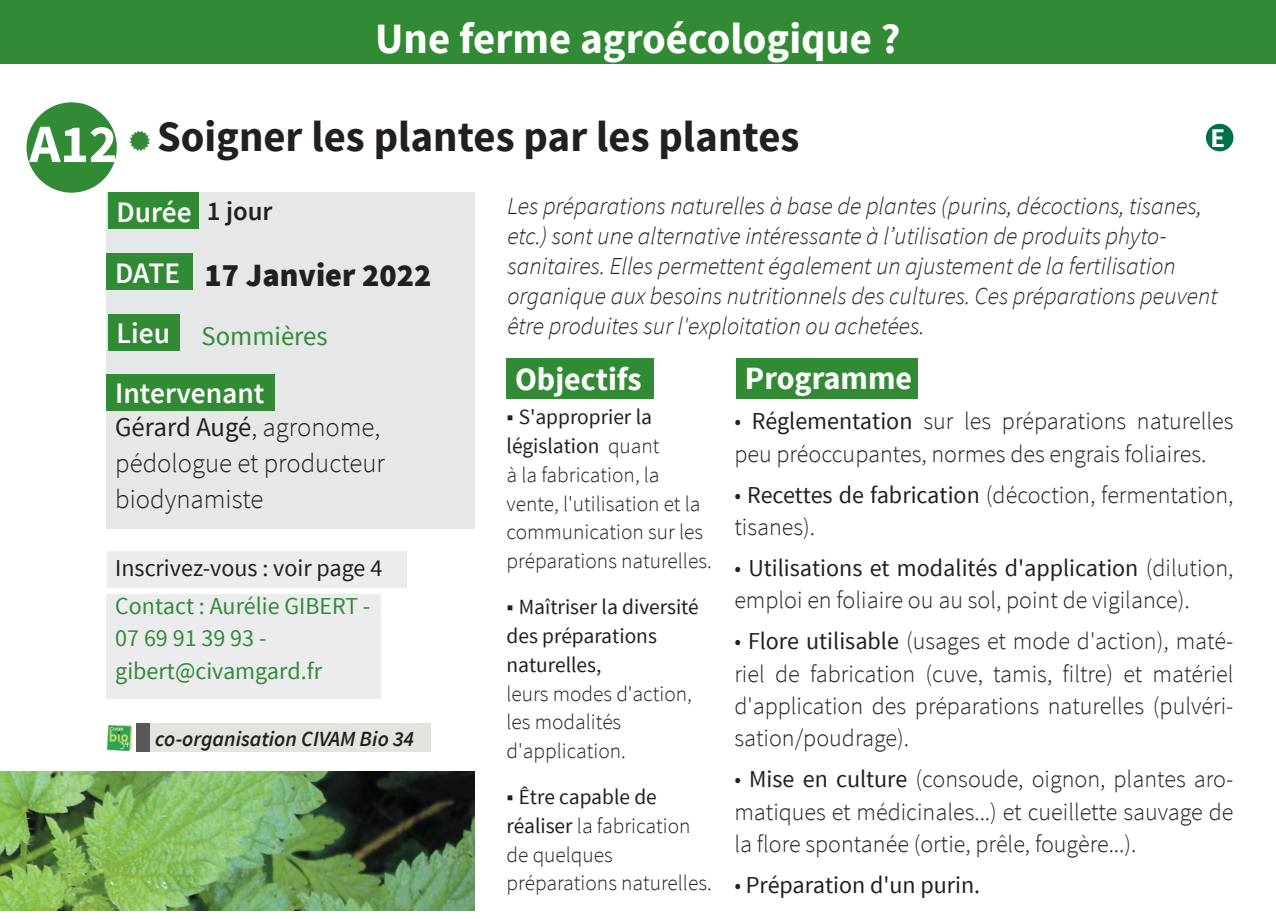
<style>
.page{position:relative;width:1276px;height:919px;background:#fff}
.page>*{position:absolute;margin:0;border:0;box-sizing:border-box;transform-origin:0 0}
.t1{font:700 43.2px "Source Sans Pro";color:#231f20}
.t2{font:700 43.2px "Source Sans Pro";color:#fff}
.t3{font:700 32.4px "Source Sans Pro";color:#fff}
.t4{font:900 32.4px "Source Sans Pro";color:#231f20}
.t5{font:600 29.7px "Source Sans Pro";color:#fff}
.t6{font:300 27px/36px "Source Sans Pro";color:#231f20}
.t7{font:27px "Source Sans Pro";color:#318b34}
.t8{font:700 27px "Source Sans Pro";color:#fff}
.t9{font:300 24.3px/32.4px "Source Sans Pro";color:#231f20}
.t10{font:italic 300 24.3px/30px "Source Sans Pro";color:#231f20}
.t11{font:24.3px/32.4px "Source Sans Pro";color:#318b34}
.t12{font:24.3px "Source Sans Pro";color:#231f20}
.t13{font:300 21.6px/28.8px "Source Sans Pro";color:#231f20}
.t14{font:21.6px/28.8px "Source Sans Pro";color:#231f20}
.t15{font:italic 600 21.6px "Source Sans Pro";color:#231f20}
.s1{font-size:54px;color:#fff}
.s2{font-size:27px;color:#231f20}
.s3{font-weight:600;font-size:29.7px;color:#fff}
.s4{font-weight:400}
.s5{font-weight:300}
.s6{font-weight:400;font-size:24px}
.s7{font-size:24px}
</style>
<div class="page">
<div style="left:0;top:0;width:1276px;height:64px;background:#318b34"></div>
<div style="left:107px;top:551px;width:299px;height:36px;background:#ececee"></div>
<div style="left:107px;top:593px;width:274px;height:105px;background:#ececee"></div>
<div style="left:506px;top:358px;width:148px;height:41px;background:#318b34"></div>
<div style="left:736px;top:358px;width:182px;height:40px;background:#318b34"></div>
<img style="left:0;top:771px;width:474px;height:139px">
<div style="left:107px;top:193px;width:368px;height:336px;background:#e6e7e9"></div>
<div style="left:108px;top:193px;width:90px;height:36px;background:#318b34"></div>
<div style="left:108px;top:314px;width:71px;height:36px;background:#318b34"></div>
<div style="left:107px;top:374px;width:168px;height:36px;background:#318b34"></div>
<div style="left:107px;top:254px;width:86px;height:36px;background:#318b34"></div>
<div style="left:151px;top:723px;width:280px;height:28px;background:#e4e4de"></div>
<div style="left:136px;top:723px;width:13px;height:28px;background:#57585a"></div>
<img style="left:107px;top:725px;width:25px;height:25px">
<div style="left:27px;top:102px;width:90px;height:91px;background:#318b34;border-radius:50%"></div>
<div style="left:1206px;top:124px;width:27px;height:27px;background:#007249;border-radius:50%"></div>
<h1 class="t2" style="left:375px;top:11px;width:527px">Une ferme agroécologique ?</h1>
<h1 class="t1" style="left:29px;top:109px;width:771px"><span class="s1">A12</span> Soigner les plantes par les plantes</h1>
<p class="t8" style="left:1210px;top:121px;width:16px">E</p>
<p class="t5" style="left:117px;top:193px;width:158px">Durée <span class="s2">1 jour</span></p>
<h2 class="t4" style="left:115px;top:254px;width:318px"><span class="s3">DATE</span> 17 Janvier 2022</h2>
<p class="t5" style="left:117px;top:315px;width:55px">Lieu</p>
<p class="t7" style="left:202px;top:319px;width:128px">Sommières</p>
<p class="t5" style="left:115px;top:374px;width:151px">Intervenant</p>
<p class="t6" style="left:115px;top:409px;width:271px"><span class="s4">Gérard Augé</span>, agronome, pédologue et producteur biodynamiste</p>
<p class="t12" style="left:115px;top:552px;width:268px">Inscrivez-vous : voir page 4</p>
<p class="t11" style="left:115px;top:590px;width:257px">Contact : Aurélie GIBERT -<br>07 69 91 39 93 - gibert@civamgard.fr</p>
<p class="t15" style="left:155px;top:724px;width:261px">co-organisation CIVAM Bio 34</p>
<p class="t10" style="left:507px;top:191px;width:711px">Les préparations naturelles à base de plantes (purins, décoctions, tisanes, etc.) sont une alternative intéressante à l’utilisation de produits phyto&shy;sanitaires. Elles permettent également un ajustement de la fertilisation organique aux besoins nutritionnels des cultures. Ces préparations peuvent être produites sur l'exploitation ou achetées.</p>
<h2 class="t3" style="left:515px;top:358px;width:128px">Objectifs</h2>
<h2 class="t3" style="left:745px;top:357px;width:169px">Programme</h2>
<p class="t9" style="left:734px;top:405px;width:500px">• <span class="s4">Réglementation</span> sur les préparations naturelles peu préoccupantes, normes des engrais foliaires.</p>
<p class="t9" style="left:734px;top:478px;width:500px">• <span class="s4">Recettes de fabrication</span> (décoction, fermentation, tisanes).</p>
<p class="t9" style="left:734px;top:551px;width:500px">• <span class="s4">Utilisations et modalités d'application</span> (dilution, emploi en foliaire ou au sol, point de vigilance).</p>
<p class="t9" style="left:734px;top:625px;width:500px;text-align:justify">• <span class="s4">Flore utilisable</span> (usages et mode d'action), maté&shy;riel de fabrication (cuve, tamis, filtre) et matériel d'application des préparations naturelles (pulvéri&shy;sation/poudrage).</p>
<p class="t9" style="left:734px;top:763px;width:500px;text-align:justify">• <span class="s4">Mise en culture</span> (consoude, oignon, plantes aro&shy;matiques et médicinales...) et cueillette sauvage de la flore spontanée (ortie, prêle, fougère...).</p>
<p class="t12" style="left:734px;top:869px;width:247px"><span class="s5">•</span> Préparation d'un purin.</p>
<p class="t13" style="left:506px;top:402px;width:207px"><span class="s6">■</span> <span class="s4">S'approprier la législation</span> quant<br>à la fabrication, la vente, l'utilisation et la communication sur les préparations naturelles.</p>
<p class="t14" style="left:506px;top:593px;width:194px"><span class="s7">■</span> Maîtriser la diversité des préparations naturelles,</p>
<p class="t13" style="left:506px;top:679px;width:187px">leurs modes d'action, les modalités d'application.</p>
<p class="t13" style="left:506px;top:782px;width:207px"><span class="s6">■</span> <span class="s4">Être capable de réaliser</span> la fabrication de quelques préparations naturelles.</p>
</div>
